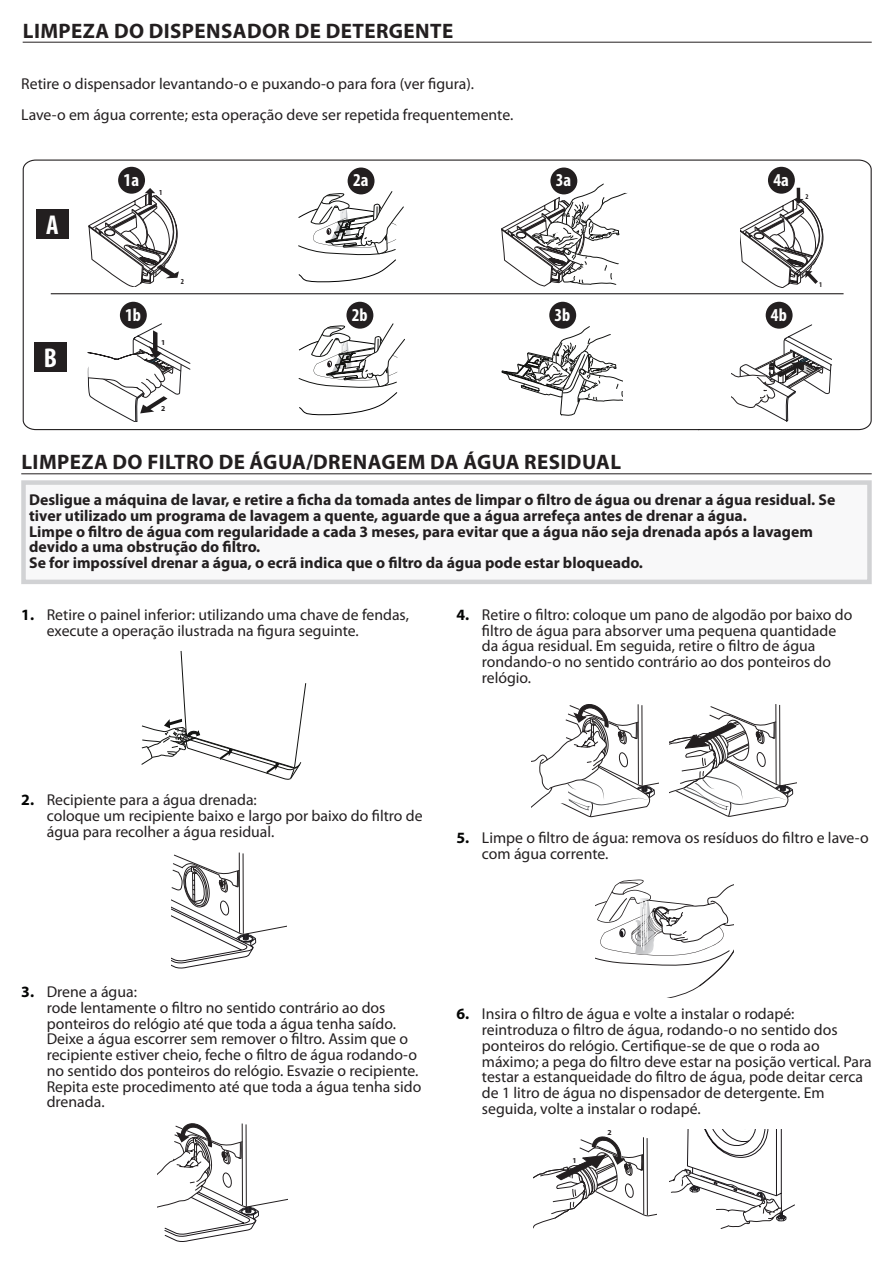
<style>
.page{position:relative;width:893px;height:1263px;background:#fff}
.page>*{position:absolute;margin:0;border:0;box-sizing:border-box;transform-origin:0 0}
.t1{font:700 condensed 27.3px "Myriad Pro";color:#fff}
.Header_14_Underline{font:700 21px "Myriad Pro";letter-spacing:.02em;color:#231f20}
.t2{font:700 condensed 18.15px "Myriad Pro";color:#fff}
.Testo_10_5{font:15.75px/15.8px "Myriad Pro";color:#231f20}
.Header_Bold_Underlin{font:700 15.75px/15.8px "Myriad Pro";color:#231f20}
.t3{font:700 7.65px "Myriad Pro";color:#231f20}
.t4{font:700 condensed 7.65px "Myriad Pro";color:#231f20}
.t5{font:700 7.5px "Myriad Pro";color:#201d1e}
.t6{font:700 condensed 7.35px "Myriad Pro";color:#231f20}
.s1{font-weight:700;color:#040504}
</style>
<div class="page">
<hr style="left:23px;top:42px;width:849px;height:1px;background:#231f20">
<hr style="left:21px;top:474px;width:851px;height:1px;background:#231f20">
<div style="left:24px;top:483px;width:845px;height:99px;background:#f8f8f9"></div>
<div style="left:21px;top:480px;width:851px;height:104px;border:4px solid #d1d2d4"></div>
<svg style="left:141px;top:651px;width:165px;height:129px"></svg>
<svg style="left:171px;top:852px;width:115px;height:116px"></svg>
<svg style="left:158px;top:1123px;width:130px;height:119px"></svg>
<svg style="left:531px;top:704px;width:128px;height:114px"></svg>
<svg style="left:669px;top:704px;width:128px;height:113px"></svg>
<svg style="left:595px;top:879px;width:138px;height:119px"></svg>
<svg style="left:534px;top:1136px;width:122px;height:91px"></svg>
<svg style="left:669px;top:1129px;width:126px;height:100px"></svg>
<svg style="left:23px;top:160px;width:849px;height:270px"></svg>
<svg style="left:88px;top:323px;width:102px;height:99px"></svg>
<svg style="left:501px;top:326px;width:121px;height:90px"></svg>
<svg style="left:731px;top:325px;width:100px;height:96px"></svg>
<svg style="left:298px;top:320px;width:107px;height:97px"></svg>
<svg style="left:297px;top:191px;width:106px;height:94px"></svg>
<svg style="left:502px;top:183px;width:125px;height:103px"></svg>
<svg style="left:741px;top:188px;width:82px;height:100px"></svg>
<svg style="left:89px;top:188px;width:91px;height:98px"></svg>
<div style="left:115px;top:164px;width:33px;height:32px;background:#fff;border-radius:50%"></div>
<div style="left:118px;top:167px;width:27px;height:27px;background:#231f20;border-radius:50%"></div>
<svg style="left:117px;top:299px;width:32px;height:32px"></svg>
<div style="left:120px;top:302px;width:27px;height:27px;background:#231f20;border-radius:50%"></div>
<svg style="left:345px;top:165px;width:32px;height:32px"></svg>
<div style="left:348px;top:168px;width:26px;height:26px;background:#231f20;border-radius:50%"></div>
<svg style="left:344px;top:299px;width:32px;height:32px"></svg>
<div style="left:346px;top:302px;width:27px;height:27px;background:#231f20;border-radius:50%"></div>
<svg style="left:548px;top:165px;width:32px;height:32px"></svg>
<div style="left:550px;top:168px;width:27px;height:26px;background:#231f20;border-radius:50%"></div>
<svg style="left:547px;top:299px;width:32px;height:32px"></svg>
<div style="left:549px;top:302px;width:27px;height:27px;background:#231f20;border-radius:50%"></div>
<div style="left:765px;top:164px;width:32px;height:32px;background:#fff;border-radius:50%"></div>
<div style="left:768px;top:167px;width:27px;height:27px;background:#231f20;border-radius:50%"></div>
<svg style="left:763px;top:299px;width:32px;height:32px"></svg>
<div style="left:766px;top:302px;width:27px;height:27px;background:#231f20;border-radius:50%"></div>
<div style="left:36px;top:210px;width:33px;height:29px;background:#231f20"></div>
<div style="left:34px;top:343px;width:33px;height:29px;background:#231f20"></div>
<hr style="left:51px;top:293px;width:792px;height:1px;background:#231f20">
<p class="Header_14_Underline" style="left:23px;top:17px;width:432px">LIMPEZA DO DISPENSADOR DE DETERGENTE</p>
<p class="Testo_10_5" style="left:21px;top:75px;width:454px">Retire o dispensador levantando-o e puxando-o para fora (ver figura).</p>
<p class="Testo_10_5" style="left:21px;top:107px;width:494px">Lave-o em água corrente; esta operação deve ser repetida frequentemente.</p>
<p class="t1" style="left:46px;top:208px;width:14px">A</p>
<p class="t1" style="left:44px;top:340px;width:15px">B</p>
<p class="t2" style="left:124px;top:168px;width:17px">1a</p>
<p class="t4" style="left:159px;top:188px;width:5px">1</p>
<p class="t2" style="left:125px;top:303px;width:17px">1b</p>
<p class="t4" style="left:181px;top:277px;width:5px">2</p>
<p class="t5" style="left:161px;top:338px;width:6px">1</p>
<p class="t5" style="left:161px;top:403px;width:6px">2</p>
<p class="t2" style="left:353px;top:169px;width:17px">2a</p>
<p class="t2" style="left:352px;top:303px;width:17px">2b</p>
<p class="t2" style="left:556px;top:169px;width:17px">3a</p>
<p class="t2" style="left:554px;top:303px;width:17px">3b</p>
<p class="t2" style="left:773px;top:168px;width:17px">4a</p>
<p class="t6" style="left:805px;top:192px;width:5px">2</p>
<p class="t2" style="left:771px;top:303px;width:17px">4b</p>
<p class="t6" style="left:819px;top:280px;width:5px">1</p>
<p class="Header_14_Underline" style="left:21px;top:449px;width:601px">LIMPEZA DO FILTRO DE ÁGUA/DRENAGEM DA ÁGUA RESIDUAL</p>
<p class="Header_Bold_Underlin" style="left:29px;top:491px;width:808px">Desligue a máquina de lavar, e retire a ficha da tomada antes de limpar o filtro de água ou drenar a água residual. Se tiver utilizado um programa de lavagem a quente, aguarde que a água arrefeça antes de drenar a água.</p>
<p class="Header_Bold_Underlin" style="left:29px;top:523px;width:785px">Limpe o filtro de água com regularidade a cada 3 meses, para evitar que a água não seja drenada após a lavagem devido a uma obstrução do filtro.</p>
<p class="Header_Bold_Underlin" style="left:29px;top:554px;width:615px">Se for impossível drenar a água, o ecrã indica que o filtro da água pode estar bloqueado.</p>
<p class="Testo_10_5" style="left:47px;top:606px;width:364px;text-indent:-26px"><span class="s1">1.</span> Retire o painel inferior: utilizando uma chave de fendas, execute a operação ilustrada na figura seguinte.</p>
<p class="Testo_10_5" style="left:482px;top:606px;width:372px;text-indent:-26px"><span class="s1">4.</span> Retire o filtro: coloque um pano de algodão por baixo do filtro de água para absorver uma pequena quantidade da água residual. Em seguida, retire o filtro de água rondando-o no sentido contrário ao dos ponteiros do relógio.</p>
<p class="Testo_10_5" style="left:47px;top:792px;width:377px;text-indent:-26px"><span class="s1">2.</span> Recipiente para a água drenada:<br>coloque um recipiente baixo e largo por baixo do filtro de água para recolher a água residual.</p>
<p class="Testo_10_5" style="left:482px;top:830px;width:388px;text-indent:-26px"><span class="s1">5.</span> Limpe o filtro de água: remova os resíduos do filtro e lave-o com água corrente.</p>
<p class="Testo_10_5" style="left:47px;top:984px;width:376px;text-indent:-26px"><span class="s1">3.</span> Drene a água:<br>rode lentamente o filtro no sentido contrário ao dos ponteiros do relógio até que toda a água tenha saído.<br>Deixe a água escorrer sem remover o filtro. Assim que o recipiente estiver cheio, feche o filtro de água rodando-o no sentido dos ponteiros do relógio. Esvazie o recipiente.<br>Repita este procedimento até que toda a água tenha sido drenada.</p>
<p class="Testo_10_5" style="left:482px;top:1006px;width:391px;text-indent:-26px"><span class="s1">6.</span> Insira o filtro de água e volte a instalar o rodapé: reintroduza o filtro de água, rodando-o no sentido dos ponteiros do relógio. Certifique-se de que o roda ao máximo; a pega do filtro deve estar na posição vertical. Para testar a estanqueidade do filtro de água, pode deitar cerca de 1 litro de água no dispensador de detergente. Em seguida, volte a instalar o rodapé.</p>
<p class="t3" style="left:572px;top:1156px;width:6px">1</p>
<p class="t3" style="left:607px;top:1127px;width:6px">2</p>
</div>
